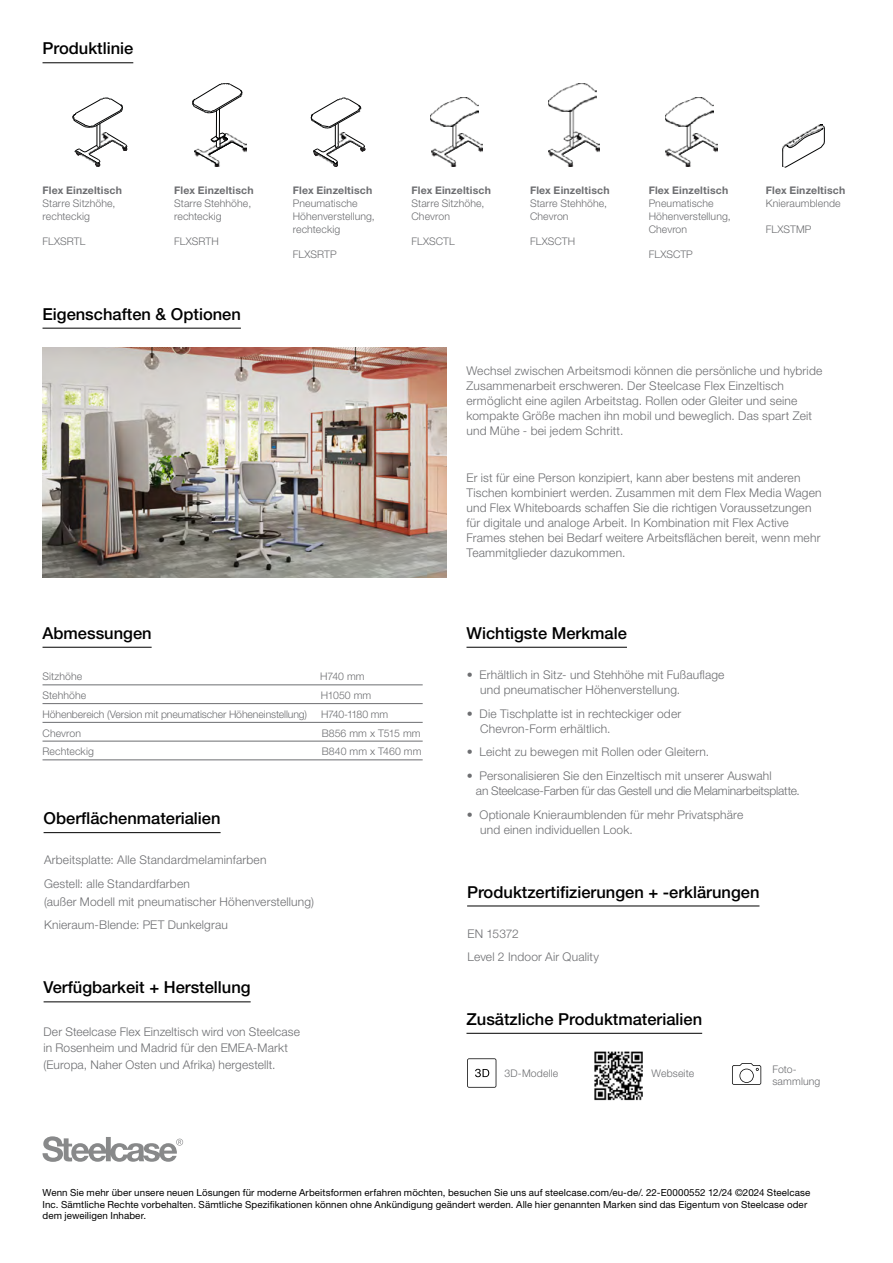
<style>
.page{position:relative;width:893px;height:1263px;background:#fff}
.page>*{position:absolute;margin:0;border:0;box-sizing:border-box;transform-origin:0 0}
.t1{font:500 16.5px "Helvetica Neue LT Pro";color:#000}
.t2{font:300 12px/15px "Helvetica Neue LT Pro";letter-spacing:.015em;color:#6d6e71}
.t3{font:300 12px/15px "Helvetica Neue LT Pro";letter-spacing:-.01em;color:#6d6e71}
.t4{font:300 10.5px/12.8px "Helvetica Neue LT Pro";letter-spacing:.01em;color:#6d6e71}
.t5{font:700 10.5px "Helvetica Neue LT Pro";letter-spacing:.015em;color:#6d6e71}
.t6{font:300 10.5px "Helvetica Neue LT Pro";letter-spacing:-.01em;color:#6d6e71}
.t7{font:300 10.5px "Helvetica Neue LT Pro";letter-spacing:-.035em;color:#6d6e71}
.t8{font:9.75px/11.2px "Helvetica Neue LT Pro";letter-spacing:.01em;color:#000}
</style>
<div class="page">
<svg style="left:42px;top:1136px;width:141px;height:26px"></svg>
<hr style="left:43px;top:62px;width:90px;height:1px;background:#000">
<hr style="left:43px;top:328px;width:198px;height:1px;background:#000">
<hr style="left:44px;top:1001px;width:207px;height:1px;background:#000">
<hr style="left:466px;top:1033px;width:236px;height:1px;background:#000">
<hr style="left:43px;top:647px;width:109px;height:1px;background:#000">
<hr style="left:44px;top:832px;width:177px;height:1px;background:#000">
<hr style="left:467px;top:905px;width:292px;height:1px;background:#000">
<hr style="left:466px;top:647px;width:161px;height:1px;background:#000">
<svg style="left:732px;top:1063px;width:29px;height:22px"></svg>
<svg style="left:467px;top:1058px;width:29px;height:30px"></svg>
<hr style="left:43px;top:685px;width:380px;height:1px;background:#6d6e71">
<hr style="left:43px;top:703px;width:380px;height:1px;background:#6d6e71">
<hr style="left:43px;top:722px;width:380px;height:1px;background:#6d6e71">
<hr style="left:43px;top:741px;width:380px;height:1px;background:#6d6e71">
<hr style="left:43px;top:760px;width:380px;height:1px;background:#6d6e71">
<svg style="left:72px;top:98px;width:56px;height:69px"></svg>
<img style="left:76px;top:133px;width:50px;height:31px">
<svg style="left:192px;top:83px;width:54px;height:84px"></svg>
<svg style="left:311px;top:98px;width:55px;height:69px"></svg>
<img style="left:313px;top:133px;width:50px;height:32px">
<img style="left:450px;top:127px;width:33px;height:39px">
<img style="left:431px;top:133px;width:50px;height:32px">
<img style="left:430px;top:97px;width:48px;height:30px">
<img style="left:548px;top:83px;width:48px;height:26px">
<img style="left:548px;top:143px;width:52px;height:23px">
<img style="left:549px;top:109px;width:50px;height:56px">
<img style="left:685px;top:127px;width:33px;height:39px">
<img style="left:666px;top:133px;width:50px;height:32px">
<img style="left:665px;top:97px;width:48px;height:30px">
<img style="left:783px;top:145px;width:1px;height:22px">
<svg style="left:784px;top:125px;width:40px;height:42px"></svg>
<img style="left:43px;top:347px;width:403px;height:230px">
<img style="left:594px;top:1051px;width:49px;height:50px">
<h1 class="t1" style="left:43px;top:39px;width:92px">Produktlinie</h1>
<p class="t5" style="left:43px;top:184px;width:81px">Flex Einzeltisch</p>
<p class="t4" style="left:43px;top:197px;width:75px">Starre Sitzhöhe, rechteckig</p>
<p class="t4" style="left:43px;top:235px;width:45px">FLXSRTL</p>
<p class="t5" style="left:174px;top:184px;width:81px">Flex Einzeltisch</p>
<p class="t4" style="left:174px;top:197px;width:79px">Starre Stehhöhe, rechteckig</p>
<p class="t4" style="left:174px;top:235px;width:46px">FLXSRTH</p>
<h1 class="t1" style="left:43px;top:304px;width:200px">Eigenschaften &amp; Optionen</h1>
<h1 class="t1" style="left:43px;top:623px;width:111px">Abmessungen</h1>
<p class="t5" style="left:293px;top:184px;width:81px">Flex Einzeltisch</p>
<p class="t4" style="left:293px;top:197px;width:84px">Pneumatische<br>Höhenverstellung, rechteckig</p>
<p class="t4" style="left:293px;top:248px;width:45px">FLXSRTP</p>
<p class="t5" style="left:411px;top:184px;width:81px">Flex Einzeltisch</p>
<p class="t4" style="left:411px;top:197px;width:75px">Starre Sitzhöhe,<br>Chevron</p>
<p class="t4" style="left:411px;top:235px;width:45px">FLXSCTL</p>
<p class="t5" style="left:530px;top:184px;width:81px">Flex Einzeltisch</p>
<p class="t4" style="left:530px;top:197px;width:79px">Starre Stehhöhe,<br>Chevron</p>
<p class="t4" style="left:530px;top:235px;width:47px">FLXSCTH</p>
<p class="t5" style="left:649px;top:184px;width:81px">Flex Einzeltisch</p>
<p class="t4" style="left:649px;top:197px;width:84px">Pneumatische<br>Höhenverstellung,<br>Chevron</p>
<p class="t4" style="left:649px;top:248px;width:46px">FLXSCTP</p>
<p class="t5" style="left:766px;top:184px;width:81px">Flex Einzeltisch</p>
<p class="t4" style="left:766px;top:197px;width:76px">Knieraumblende</p>
<p class="t4" style="left:766px;top:222px;width:47px">FLXSTMP</p>
<p class="t2" style="left:466px;top:363px;width:357px">Wechsel zwischen Arbeitsmodi können die persönliche und hybride Zusammenarbeit erschweren. Der Steelcase Flex Einzeltisch ermöglicht eine agilen Arbeitstag. Rollen oder Gleiter und seine kompakte Größe machen ihn mobil und beweglich. Das spart Zeit und Mühe - bei jedem Schritt.</p>
<p class="t2" style="left:466px;top:470px;width:357px">Er ist für eine Person konzipiert, kann aber bestens mit anderen Tischen kombiniert werden. Zusammen mit dem Flex Media Wagen und Flex Whiteboards schaffen Sie die richtigen Voraussetzungen für digitale und analoge Arbeit. In Kombination mit Flex Active Frames stehen bei Bedarf weitere Arbeitsflächen bereit, wenn mehr Teammitglieder dazukommen.</p>
<h1 class="t1" style="left:466px;top:623px;width:162px">Wichtigste Merkmale</h1>
<p class="t4" style="left:43px;top:670px;width:41px">Sitzhöhe</p>
<p class="t4" style="left:320px;top:670px;width:46px">H740 mm</p>
<p class="t4" style="left:43px;top:689px;width:45px">Stehhöhe</p>
<p class="t4" style="left:321px;top:689px;width:52px">H1050 mm</p>
<p class="t6" style="left:43px;top:708px;width:266px">Höhenbereich (Version mit pneumatischer Höheneinstellung)</p>
<p class="t7" style="left:321px;top:708px;width:69px">H740-1180 mm</p>
<p class="t4" style="left:43px;top:726px;width:40px">Chevron</p>
<p class="t4" style="left:322px;top:726px;width:100px">B856 mm x T515 mm</p>
<p class="t4" style="left:43px;top:745px;width:53px">Rechteckig</p>
<p class="t4" style="left:322px;top:745px;width:101px">B840 mm x T460 mm</p>
<h1 class="t1" style="left:44px;top:808px;width:178px">Oberflächenmaterialien</h1>
<p class="t2" style="left:44px;top:848px;width:224px;line-height:23.7px">Arbeitsplatte: Alle Standardmelaminfarben<br>Gestell: alle Standardfarben</p>
<p class="t2" style="left:44px;top:889px;width:271px;line-height:23.7px">(außer Modell mit pneumatischer Höhenverstellung)<br>Knieraum-Blende: PET Dunkelgrau</p>
<h1 class="t1" style="left:44px;top:977px;width:209px">Verfügbarkeit + Herstellung</h1>
<p class="t2" style="left:44px;top:1023px;width:258px;line-height:16.5px">Der Steelcase Flex Einzeltisch wird von Steelcase in Rosenheim und Madrid für den EMEA-Markt (Europa, Naher Osten und Afrika) hergestellt.</p>
<p class="t2" style="left:480px;top:667px;width:246px;text-indent:-13px">• Erhältlich in Sitz- und Stehhöhe mit Fußauflage und pneumatischer Höhenverstellung.</p>
<p class="t2" style="left:480px;top:706px;width:202px;text-indent:-13px">• Die Tischplatte ist in rechteckiger oder<br>Chevron-Form erhältlich.</p>
<p class="t2" style="left:467px;top:744px;width:244px">• Leicht zu bewegen mit Rollen oder Gleitern.</p>
<p class="t3" style="left:476px;top:768px;width:325px;text-indent:-9px">• Personalisieren Sie den Einzeltisch mit unserer Auswahl<br>an Steelcase-Farben für das Gestell und die Melaminarbeitsplatte.</p>
<p class="t2" style="left:480px;top:807px;width:264px;text-indent:-13px">• Optionale Knieraumblenden für mehr Privatsphäre und einen individuellen Look.</p>
<h1 class="t1" style="left:467px;top:882px;width:294px">Produktzertifizierungen + -erklärungen</h1>
<p class="t2" style="left:468px;top:921px;width:133px;line-height:23.7px">EN 15372<br>Level 2 Indoor Air Quality</p>
<h1 class="t1" style="left:466px;top:1009px;width:237px">Zusätzliche Produktmaterialien</h1>
<p class="t4" style="left:505px;top:1067px;width:55px">3D-Modelle</p>
<p class="t4" style="left:652px;top:1067px;width:44px">Webseite</p>
<p class="t4" style="left:772px;top:1063px;width:50px;line-height:12px">Foto&shy;sammlung</p>
<p class="t8" style="left:43px;top:1187px;width:769px">Wenn Sie mehr über unsere neuen Lösungen für moderne Arbeitsformen erfahren möchten, besuchen Sie uns auf steelcase.com/eu-de/. 22-E0000552 12/24 ©2024 Steelcase<br>Inc. Sämtliche Rechte vorbehalten. Sämtliche Spezifikationen können ohne Ankündigung geändert werden. Alle hier genannten Marken sind das Eigentum von Steelcase oder dem jeweiligen Inhaber.</p>
</div>
